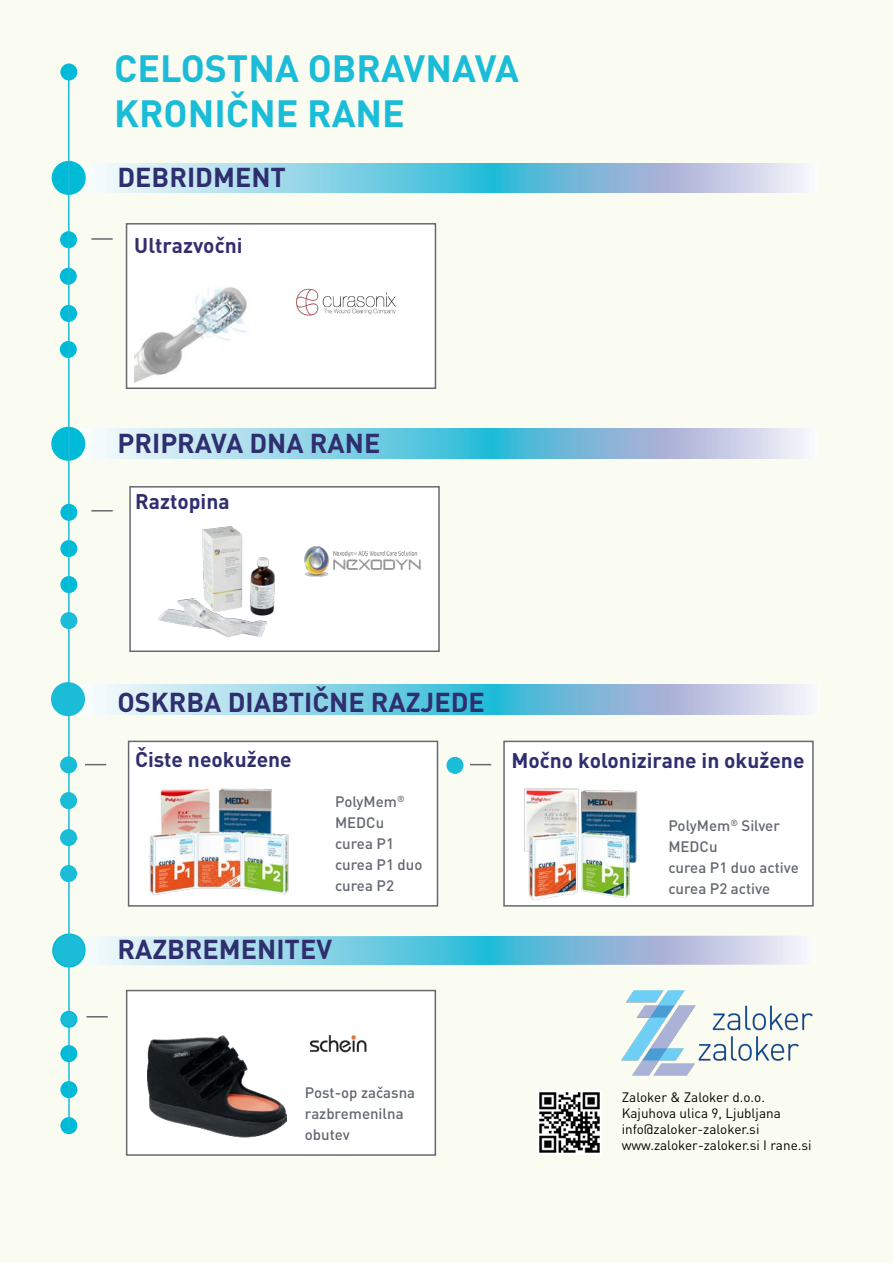
<style>
.page{position:relative;width:893px;height:1263px;background:#fbfcf1}
.page>*{position:absolute;margin:0;border:0;box-sizing:border-box;transform-origin:0 0}
.t1{font:700 37.5px/45px "DIN Pro";color:#1abcd8}
.t2{font:700 27px "DIN Pro";color:#2f2e6e}
.t3{font:700 21px "DIN Pro";color:#2f2e6e}
.t4{font:700 21px "DIN Pro";color:#332f6f}
.t5{font:500 15px/21px "DIN Pro";color:#64686f}
.t6{font:13.5px/16.2px "DIN Pro";color:#000}
</style>
<div class="page">
<div style="left:61px;top:64px;width:16px;height:16px;background:#00bbd7;border-radius:50%"></div>
<div style="left:60px;top:63px;width:17px;height:18px;border:2px solid #00bbd7;border-radius:50%"></div>
<hr style="left:91px;top:238px;width:22px;height:2px;background:#64696f">
<svg style="left:85px;top:764px;width:21px;height:1px"></svg>
<div style="left:447px;top:758px;width:16px;height:15px;background:#1abcd8;border-radius:50%"></div>
<div style="left:446px;top:757px;width:17px;height:17px;border:2px solid #1abcd8;border-radius:50%"></div>
<svg style="left:470px;top:764px;width:21px;height:1px"></svg>
<svg style="left:86px;top:1016px;width:22px;height:1px"></svg>
<div style="left:504px;top:741px;width:309px;height:165px;background:#fff"></div>
<div style="left:503px;top:741px;width:311px;height:165px;border:2px solid #64686f"></div>
<div style="left:127px;top:990px;width:308px;height:165px;background:#fff"></div>
<div style="left:126px;top:990px;width:310px;height:166px;border:2px solid #64686f"></div>
<div style="left:61px;top:232px;width:15px;height:15px;background:#00bbd7;border-radius:50%"></div>
<div style="left:60px;top:231px;width:17px;height:17px;border:2px solid #00bbd7;border-radius:50%"></div>
<div style="left:61px;top:268px;width:15px;height:16px;background:#00bbd7;border-radius:50%"></div>
<div style="left:60px;top:268px;width:17px;height:17px;border:2px solid #00bbd7;border-radius:50%"></div>
<div style="left:61px;top:306px;width:15px;height:15px;background:#00bbd7;border-radius:50%"></div>
<div style="left:60px;top:305px;width:17px;height:17px;border:2px solid #00bbd7;border-radius:50%"></div>
<div style="left:61px;top:342px;width:15px;height:15px;background:#00bbd7;border-radius:50%"></div>
<div style="left:60px;top:341px;width:17px;height:17px;border:2px solid #00bbd7;border-radius:50%"></div>
<div style="left:61px;top:505px;width:16px;height:15px;background:#00bbd7;border-radius:50%"></div>
<div style="left:60px;top:504px;width:17px;height:17px;border:2px solid #00bbd7;border-radius:50%"></div>
<div style="left:61px;top:541px;width:16px;height:15px;background:#00bbd7;border-radius:50%"></div>
<div style="left:60px;top:540px;width:17px;height:17px;border:2px solid #00bbd7;border-radius:50%"></div>
<div style="left:61px;top:577px;width:16px;height:15px;background:#00bbd7;border-radius:50%"></div>
<div style="left:60px;top:576px;width:17px;height:17px;border:2px solid #00bbd7;border-radius:50%"></div>
<div style="left:61px;top:613px;width:16px;height:15px;background:#1abcd8;border-radius:50%"></div>
<div style="left:60px;top:612px;width:17px;height:17px;border:2px solid #1abcd8;border-radius:50%"></div>
<div style="left:61px;top:757px;width:15px;height:16px;background:#1abcd8;border-radius:50%"></div>
<div style="left:60px;top:756px;width:17px;height:17px;border:2px solid #1abcd8;border-radius:50%"></div>
<div style="left:61px;top:793px;width:15px;height:15px;background:#1abcd8;border-radius:50%"></div>
<div style="left:60px;top:792px;width:17px;height:17px;border:2px solid #1abcd8;border-radius:50%"></div>
<div style="left:61px;top:830px;width:15px;height:15px;background:#1abcd8;border-radius:50%"></div>
<div style="left:60px;top:829px;width:17px;height:17px;border:2px solid #1abcd8;border-radius:50%"></div>
<div style="left:61px;top:866px;width:15px;height:15px;background:#1abcd8;border-radius:50%"></div>
<div style="left:60px;top:865px;width:17px;height:17px;border:2px solid #1abcd8;border-radius:50%"></div>
<div style="left:61px;top:1011px;width:16px;height:16px;background:#1abcd8;border-radius:50%"></div>
<div style="left:60px;top:1011px;width:17px;height:17px;border:2px solid #00bbd7;border-radius:50%"></div>
<div style="left:61px;top:1046px;width:16px;height:15px;background:#00bbd7;border-radius:50%"></div>
<div style="left:60px;top:1045px;width:17px;height:17px;border:2px solid #00bbd7;border-radius:50%"></div>
<div style="left:61px;top:1082px;width:16px;height:15px;background:#00bbd7;border-radius:50%"></div>
<div style="left:60px;top:1081px;width:17px;height:17px;border:2px solid #00bbd7;border-radius:50%"></div>
<div style="left:61px;top:1118px;width:16px;height:15px;background:#00bbd7;border-radius:50%"></div>
<div style="left:60px;top:1117px;width:17px;height:17px;border:2px solid #00bbd7;border-radius:50%"></div>
<div style="left:129px;top:741px;width:308px;height:165px;background:#fff"></div>
<div style="left:128px;top:741px;width:310px;height:165px;border:2px solid #64686f"></div>
<img style="left:149px;top:788px;width:140px;height:107px">
<img style="left:524px;top:788px;width:114px;height:113px">
<img style="left:147px;top:1035px;width:140px;height:103px">
<img style="left:309px;top:1035px;width:58px;height:18px">
<svg style="left:77px;top:936px;width:737px;height:29px;background:#99cfe5"></svg>
<div style="left:53px;top:934px;width:32px;height:33px;background:#1abcd8;border-radius:50%"></div>
<div style="left:52px;top:933px;width:34px;height:34px;border:2px solid #00bbd7;border-radius:50%"></div>
<svg style="left:77px;top:684px;width:742px;height:30px;background:#99d0e5"></svg>
<div style="left:52px;top:683px;width:32px;height:32px;background:#1abcd8;border-radius:50%"></div>
<div style="left:51px;top:682px;width:34px;height:34px;border:2px solid #1abcd8;border-radius:50%"></div>
<svg style="left:91px;top:510px;width:22px;height:1px"></svg>
<div style="left:130px;top:487px;width:309px;height:164px;background:#fff"></div>
<div style="left:129px;top:486px;width:311px;height:166px;border:2px solid #64686f"></div>
<img style="left:159px;top:526px;width:116px;height:111px">
<img style="left:304px;top:546px;width:117px;height:30px">
<svg style="left:77px;top:429px;width:739px;height:30px;background:#99d0e5"></svg>
<div style="left:52px;top:427px;width:33px;height:33px;background:#00bbd7;border-radius:50%"></div>
<div style="left:51px;top:427px;width:34px;height:34px;border:2px solid #00bbd7;border-radius:50%"></div>
<svg style="left:77px;top:163px;width:741px;height:30px;background:#99d0e5"></svg>
<div style="left:52px;top:162px;width:33px;height:32px;background:#00bbd7;border-radius:50%"></div>
<div style="left:52px;top:161px;width:34px;height:34px;border:2px solid #00bbd7;border-radius:50%"></div>
<hr style="left:68px;top:74px;width:2px;height:1053px;background:#1abcd8">
<div style="left:127px;top:224px;width:308px;height:164px;background:#fff"></div>
<div style="left:126px;top:223px;width:310px;height:166px;border:2px solid #64686f"></div>
<img style="left:134px;top:287px;width:114px;height:96px">
<img style="left:296px;top:288px;width:100px;height:28px">
<img style="left:622px;top:990px;width:190px;height:85px">
<img style="left:538px;top:1090px;width:64px;height:64px">
<p class="t1" style="left:114px;top:45px;width:406px">CELOSTNA OBRAVNAVA<br>KRONIČNE RANE</p>
<p class="t2" style="left:118px;top:159px;width:170px">DEBRIDMENT</p>
<p class="t4" style="left:134px;top:232px;width:110px">Ultrazvočni</p>
<p class="t2" style="left:118px;top:425px;width:264px">PRIPRAVA DNA RANE</p>
<p class="t3" style="left:135px;top:488px;width:96px">Raztopina</p>
<p class="t2" style="left:118px;top:684px;width:369px">OSKRBA DIABTIČNE RAZJEDE</p>
<p class="t3" style="left:135px;top:745px;width:158px">Čiste neokužene</p>
<p class="t5" style="left:335px;top:790px;width:89px">PolyMem<sup>®<br></sup>MEDCu curea P1 curea P1 duo curea P2</p>
<p class="t2" style="left:118px;top:932px;width:216px">RAZBREMENITEV</p>
<p class="t3" style="left:511px;top:747px;width:295px">Močno kolonizirane in okužene</p>
<p class="t5" style="left:668px;top:815px;width:132px">PolyMem<sup>®</sup> Silver<br>MEDCu<br>curea P1 duo active curea P2 active</p>
<p class="t5" style="left:305px;top:1082px;width:112px">Post-op začasna razbremenilna obutev</p>
<p class="t6" style="left:622px;top:1088px;width:191px">Zaloker &amp; Zaloker d.o.o.<br>Kajuhova ulica 9, Ljubljana info@zaloker-zaloker.si www.zaloker-zaloker.si I rane.si</p>
</div>
